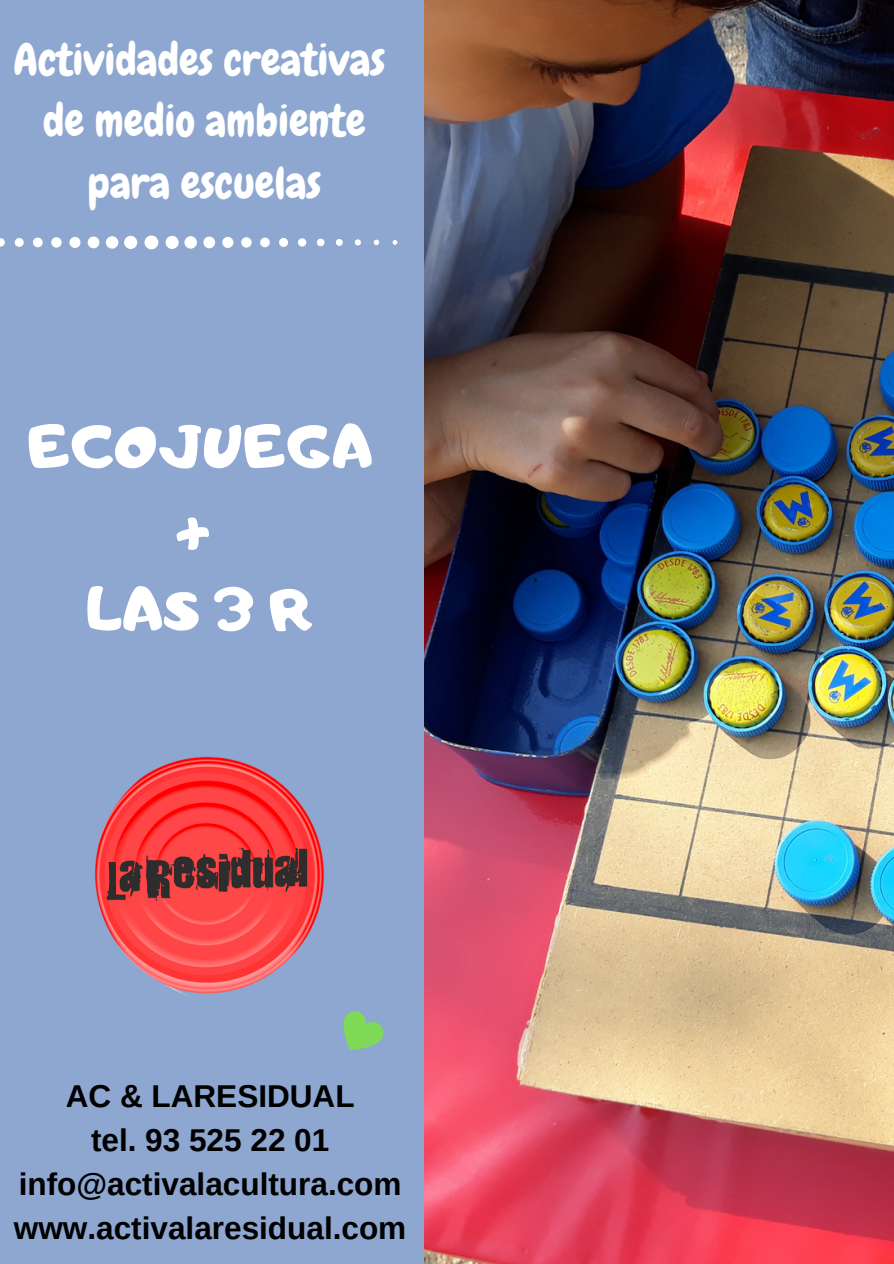
<style>
.page{position:relative;width:894px;height:1264px;background:#fff}
.page>*{position:absolute;margin:0;border:0;box-sizing:border-box;transform-origin:0 0}
.t1{font:58.35px "Adigiana Toybox";color:#fff}
.t2{font:44.1px/61.5px "Chewy";color:#fff;text-align:center}
.t3{font:700 31.5px "Arimo";color:#000}
</style>
<div class="page">
<div style="left:0;top:0;width:893px;height:1263px;background:#8da7d1"></div>
<img style="left:424px;top:0;width:469px;height:1263px">
<svg style="left:343px;top:1011px;width:41px;height:39px"></svg>
<img style="left:95px;top:756px;width:229px;height:240px">
<svg style="left:0;top:235px;width:397px;height:14px"></svg>
<p class="t2" style="left:13px;top:29px;width:373px">Actividades creativas</p>
<p class="t2" style="left:43px;top:90px;width:324px">de medio ambiente para escuelas</p>
<p class="t1" style="left:28px;top:408px;width:347px">ECOJUEGA</p>
<p class="t1" style="left:176px;top:490px;width:36px">+</p>
<p class="t1" style="left:87px;top:571px;width:229px">LAS 3 R</p>
<p class="t3" style="left:66px;top:1078px;width:290px">AC &amp; LARESIDUAL</p>
<p class="t3" style="left:91px;top:1122px;width:240px">tel. 93 525 22 01</p>
<p class="t3" style="left:19px;top:1166px;width:384px">info@activalacultura.com</p>
<p class="t3" style="left:14px;top:1210px;width:394px">www.activalaresidual.com</p>
</div>
